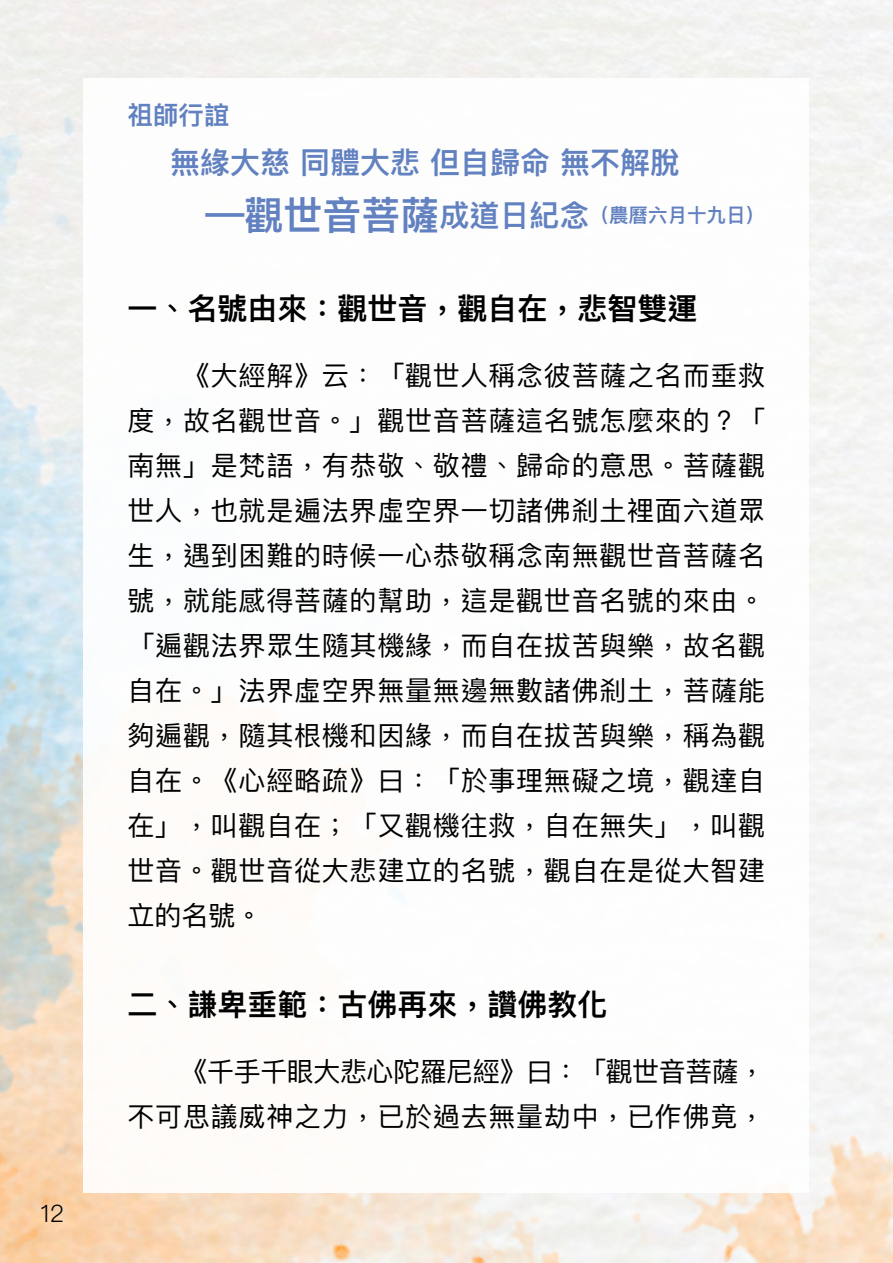
<style>
.page{position:relative;width:893px;height:1263px;background:#fff}
.page>*{position:absolute;margin:0;border:0;box-sizing:border-box;transform-origin:0 0}
.t1{font:600 30px "Ping Fang TC";color:#000}
.t2{font:600 30px "Ping Fang TC";color:#6281c0}
.t3{font:27px/45px "Ping Fang TC";letter-spacing:.03em;color:#000;text-align:justify}
.t4{font:600 25.5px "Ping Fang SC";color:#6281c0}
.t5{font:300 24px "Ping Fang TC";color:#000}
.t6{font:600 19.5px "Ping Fang TC";color:#6281c0}
.s1{font-size:39px}
.s2{font-size:30px}
</style>
<div class="page">
<img style="left:0;top:0;width:893px;height:1263px">
<div style="left:84px;top:79px;width:725px;height:1114px;background:#fff"></div>
<p class="t5" style="left:40px;top:1198px;width:25px">12</p>
<p class="t4" style="left:128px;top:99px;width:103px">祖師行誼</p>
<p class="t2" style="left:170px;top:144px;width:511px">無緣大慈 同體大悲 但自歸命 無不解脫</p>
<p class="t6" style="left:205px;top:203px;width:561px"><span class="s1">—觀世音菩薩</span><span class="s2">成道日紀念</span>（農曆六月十九日）</p>
<p class="t1" style="left:128px;top:290px;width:571px">一、名號由來：觀世音，觀自在，悲智雙運</p>
<p class="t3" style="left:128px;top:353px;width:639px">　　《大經解》云：「觀世人稱念彼菩薩之名而垂救度，故名觀世音。」觀世音菩薩這名號怎麼來的？「南無」是梵語，有恭敬、敬禮、歸命的意思。菩薩觀世人，也就是遍法界虛空界一切諸佛刹土裡面六道眾生，遇到困難的時候一心恭敬稱念南無觀世音菩薩名號，就能感得菩薩的幫助，這是觀世音名號的來由。「遍觀法界眾生隨其機緣，而自在拔苦與樂，故名觀自在。」法界虛空界無量無邊無數諸佛刹土，菩薩能夠遍觀，隨其根機和因緣，而自在拔苦與樂，稱為觀自在。《心經略疏》曰：「於事理無礙之境，觀達自在」，叫觀自在；「又觀機往救，自在無失」，叫觀世音。觀世音從大悲建立的名號，觀自在是從大智建立的名號。</p>
<p class="t1" style="left:128px;top:986px;width:481px">二、謙卑垂範：古佛再來，讚佛教化</p>
<p class="t3" style="left:128px;top:1049px;width:639px">　　《千手千眼大悲心陀羅尼經》曰：「觀世音菩薩，不可思議威神之力，已於過去無量劫中，已作佛竟，</p>
</div>
